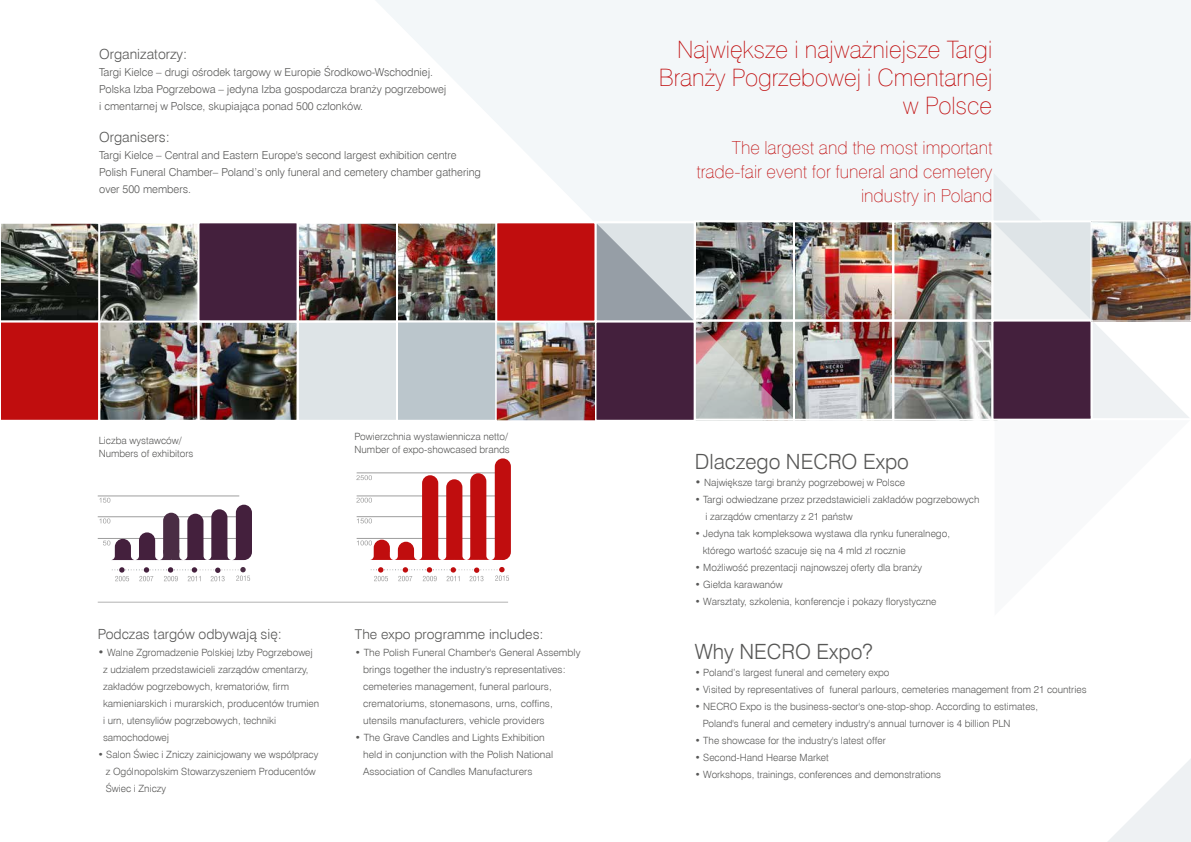
<style>
.page{position:relative;width:1191px;height:842px;background:#fff}
.page>*{position:absolute;margin:0;border:0;box-sizing:border-box;transform-origin:0 0}
.t1{font:24px/28px "Swis 721 Th EU";color:#c00d0e;text-align:right}
.t2{font:21px "Swis 721 Lt EU";color:#575756}
.t3{font:18px/24px "Swis 721 Th EU";color:#c00d0e;text-align:right}
.t4{font:14px "Swis 721 Lt EU";color:#575756}
.t5{font:13.6px "Swis 721 Lt EU";color:#575756}
.t6{font:11px/17px "Swis 721 Lt EU";color:#575756}
.t7{font:10px/17px "Swis 721 Lt EU";color:#575756}
.s1{font-size:11px}
</style>
<div class="page">
<div style="left:0;top:0;width:1191px;height:230px;background:#f3f7f9"></div>
<img style="left:796px;top:223px;width:194px;height:195px">
<div style="left:793px;top:220px;width:101px;height:102px;border:2px solid #fff"></div>
<div style="left:892px;top:220px;width:101px;height:102px;border:2px solid #fff"></div>
<div style="left:793px;top:320px;width:101px;height:101px;border:2px solid #fff"></div>
<div style="left:892px;top:320px;width:101px;height:101px;border:2px solid #fff"></div>
<img style="left:101px;top:224px;width:96px;height:96px">
<img style="left:101px;top:324px;width:195px;height:95px">
<img style="left:300px;top:224px;width:195px;height:96px">
<img style="left:991px;top:175px;width:200px;height:246px">
<svg style="left:0;top:0;width:592px;height:224px;fill:#fff"></svg>
<svg style="left:1108px;top:759px;width:83px;height:83px"></svg>
<div style="left:197px;top:221px;width:102px;height:102px;background:#44203d;border:2px solid #fff"></div>
<div style="left:297px;top:321px;width:101px;height:101px;background:#dee4e7;border:2px solid #fff"></div>
<div style="left:396px;top:321px;width:101px;height:101px;background:#bbc6cc;border:2px solid #fff"></div>
<img style="left:0;top:221px;width:100px;height:199px">
<div style="left:197px;top:321px;width:102px;height:101px;border:2px solid #fff"></div>
<div style="left:98px;top:321px;width:101px;height:101px;border:2px solid #fff"></div>
<img style="left:498px;top:323px;width:95px;height:96px">
<div style="left:496px;top:321px;width:100px;height:100px;border:1px solid #fff"></div>
<div style="left:495px;top:221px;width:101px;height:102px;background:#c00d0e;border:2px solid #fff"></div>
<svg style="left:370px;top:567px;width:139px;height:14px"></svg>
<svg style="left:356px;top:458px;width:155px;height:102px"></svg>
<hr style="left:98px;top:495px;width:141px;height:1px;background:#9e9e9e">
<hr style="left:98px;top:516px;width:141px;height:1px;background:#9e9e9e">
<hr style="left:98px;top:538px;width:141px;height:1px;background:#9e9e9e">
<svg style="left:99px;top:498px;width:153px;height:62px"></svg>
<svg style="left:112px;top:567px;width:138px;height:14px"></svg>
<hr style="left:98px;top:602px;width:410px;height:1px;background:#b3b2b2">
<div style="left:297px;top:221px;width:101px;height:102px;border:2px solid #fff"></div>
<img style="left:593px;top:220px;width:201px;height:200px">
<h3 class="t4" style="left:99px;top:46px;width:89px">Organizatorzy:</h3>
<p class="t6" style="left:99px;top:64px;width:348px">Targi Kielce – drugi ośrodek targowy w Europie Środkowo-Wschodniej.<br>Polska Izba Pogrzebowa – jedyna Izba gospodarcza branży pogrzebowej i cmentarnej w Polsce, skupiająca ponad 500 członków.</p>
<h3 class="t4" style="left:99px;top:128px;width:72px">Organisers:</h3>
<p class="t6" style="left:99px;top:146px;width:383px">Targi Kielce – Central and Eastern Europe's second largest exhibition centre<br>Polish Funeral Chamber– Poland’s only funeral and cemetery chamber gathering over 500 members.</p>
<h1 class="t1" style="left:659px;top:36px;width:335px">Największe i najważniejsze Targi<br>Branży Pogrzebowej i Cmentarnej w Polsce</h1>
<h3 class="t3" style="left:696px;top:136px;width:298px">The largest and the most important trade-fair event for funeral and cemetery industry in Poland</h3>
<p class="t7" style="left:99px;top:434px;width:96px;line-height:13px">Liczba wystawców/<br>Numbers of exhibitors</p>
<p class="t7" style="left:354px;top:430px;width:157px;line-height:13px">Powierzchnia wystawiennicza netto/<br>Number of expo-showcased brands</p>
<h3 class="t4" style="left:98px;top:626px;width:186px">Podczas targów odbywają się:</h3>
<p class="t7" style="left:103px;top:644px;width:218px;text-indent:-5px"><span class="s1">•</span> Walne Zgromadzenie Polskiej Izby Pogrzebowej z udziałem przedstawicieli zarządów cmentarzy, zakładów pogrzebowych, krematoriów, firm kamieniarskich i murarskich, producentów trumien i urn, utensyliów pogrzebowych, techniki samochodowej</p>
<p class="t7" style="left:106px;top:746px;width:214px;text-indent:-8px">• Salon Świec i Zniczy zainicjowany we współpracy z Ogólnopolskim Stowarzyszeniem Producentów<br>Świec i Zniczy</p>
<h3 class="t5" style="left:355px;top:626px;width:190px">The expo programme includes:</h3>
<p class="t7" style="left:363px;top:645px;width:219px;text-indent:-8px">• The Polish Funeral Chamber's General Assembly brings together the industry's representatives: cemeteries management, funeral parlours, crematoriums, stonemasons, urns, coffins, utensils manufacturers, vehicle providers</p>
<p class="t7" style="left:363px;top:730px;width:191px;text-indent:-8px">• The Grave Candles and Lights Exhibition held in conjunction with the Polish National<br>Association of Candles Manufacturers</p>
<h2 class="t2" style="left:694px;top:449px;width:216px">Dlaczego NECRO Expo</h2>
<p class="t7" style="left:694px;top:474px;width:212px"><span class="s1">•</span> Największe targi branży pogrzebowej w Polsce</p>
<p class="t7" style="left:705px;top:491px;width:276px;text-indent:-11px">• Targi odwiedzane przez przedstawicieli zakładów pogrzebowych i zarządów cmentarzy z 21 państw</p>
<p class="t7" style="left:702px;top:525px;width:249px;text-indent:-8px">• Jedyna tak kompleksowa wystawa dla rynku funeralnego, którego wartość szacuje się na 4 mld zł rocznie</p>
<p class="t7" style="left:694px;top:559px;width:229px">• Możliwość prezentacji najnowszej oferty dla branży</p>
<p class="t7" style="left:694px;top:576px;width:90px">• Giełda karawanów</p>
<p class="t7" style="left:694px;top:593px;width:243px">• Warsztaty, szkolenia, konferencje i pokazy florystyczne</p>
<h2 class="t2" style="left:694px;top:638px;width:179px">Why NECRO Expo?</h2>
<p class="t7" style="left:694px;top:664px;width:196px">• Poland’s largest funeral and cemetery expo</p>
<p class="t7" style="left:694px;top:681px;width:393px">• Visited by representatives of funeral parlours, cemeteries management from 21 countries</p>
<p class="t7" style="left:702px;top:698px;width:337px;text-indent:-8px">• NECRO Expo is the business-sector's one-stop-shop. According to estimates,<br>Poland's funeral and cemetery industry's annual turnover is 4 billion PLN</p>
<p class="t7" style="left:694px;top:732px;width:193px">• The showcase for the industry's latest offer</p>
<p class="t7" style="left:694px;top:749px;width:136px">• Second-Hand Hearse Market</p>
<p class="t7" style="left:694px;top:766px;width:248px">• Workshops, trainings, conferences and demonstrations</p>
</div>
